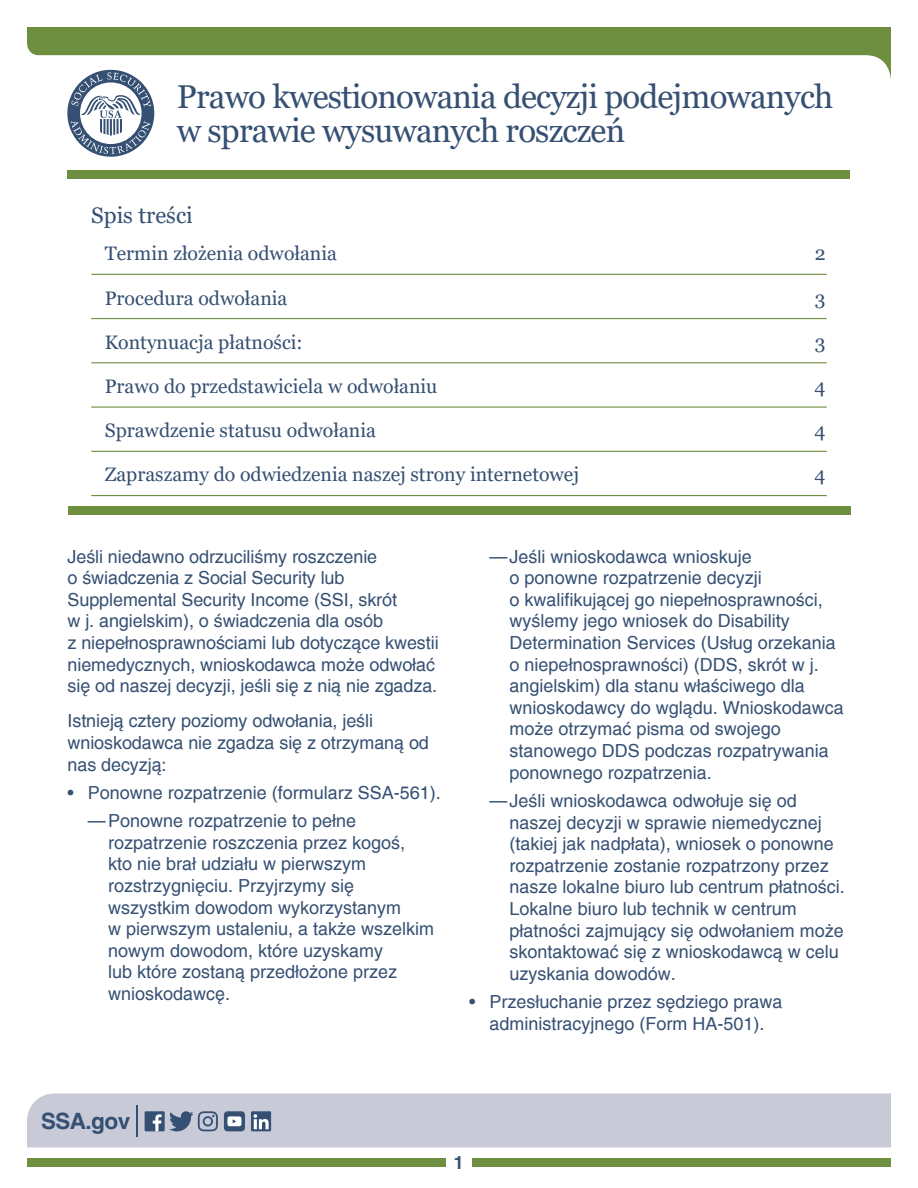
<style>
.page{position:relative;width:918px;height:1188px;background:#fff}
.page>*{position:absolute;margin:0;border:0;box-sizing:border-box;transform-origin:0 0}
.t1{font:33px/34.5px "Georgia";letter-spacing:-.025em;color:#355073}
.t2{font:22.5px "Georgia";color:#355073}
.t3{font:700 22.5px "Helvetica";letter-spacing:-.025em;color:#355073}
.t4{font:19.5px "Georgia";color:#355073}
.t5{font:18px/21.6px "Helvetica";color:#355073}
.t6{font:700 18px "Helvetica";color:#355073}
</style>
<div class="page">
<div style="left:472px;top:1159px;width:419px;height:8px;background:#6f8f40"></div>
<div style="left:27px;top:1159px;width:419px;height:8px;background:#6f8f40"></div>
<div style="left:27px;top:1094px;width:864px;height:54px;background:#c8cad7"></div>
<hr style="left:136px;top:1105px;width:2px;height:32px;background:#355073">
<div style="left:68px;top:171px;width:782px;height:8px;background:#6f8f40"></div>
<svg style="left:27px;top:27px;width:864px;height:53px;fill:#6f8f40"></svg>
<div style="left:68px;top:506px;width:783px;height:8px;background:#6f8f40"></div>
<div style="left:145px;top:1111px;width:20px;height:20px;background:#355073"></div>
<svg style="left:153px;top:1114px;width:9px;height:17px"></svg>
<svg style="left:169px;top:1111px;width:49px;height:20px"></svg>
<svg style="left:224px;top:1111px;width:21px;height:20px"></svg>
<svg style="left:251px;top:1111px;width:20px;height:20px"></svg>
<svg style="left:254px;top:1114px;width:15px;height:15px"></svg>
<svg style="left:67px;top:70px;width:87px;height:87px"></svg>
<svg style="left:71px;top:72px;width:80px;height:82px"></svg>
<hr style="left:91px;top:274px;width:736px;height:1px;background:#6f8f40">
<hr style="left:91px;top:318px;width:736px;height:1px;background:#6f8f40">
<hr style="left:91px;top:362px;width:736px;height:1px;background:#6f8f40">
<hr style="left:91px;top:407px;width:736px;height:1px;background:#6f8f40">
<hr style="left:91px;top:451px;width:736px;height:1px;background:#6f8f40">
<hr style="left:91px;top:495px;width:736px;height:1px;background:#6f8f40">
<h1 class="t1" style="left:177px;top:80px;width:658px">Prawo kwestionowania decyzji podejmowanych w sprawie wysuwanych roszczeń</h1>
<h1 class="t2" style="left:91px;top:201px;width:103px">Spis treści</h1>
<p class="t4" style="left:105px;top:242px;width:234px">Termin złożenia odwołania</p>
<p class="t4" style="left:815px;top:242px;width:12px">2</p>
<p class="t4" style="left:105px;top:286px;width:184px">Procedura odwołania</p>
<p class="t4" style="left:815px;top:286px;width:12px">3</p>
<p class="t4" style="left:105px;top:330px;width:199px">Kontynuacja płatności:</p>
<p class="t4" style="left:815px;top:330px;width:12px">3</p>
<p class="t4" style="left:105px;top:374px;width:334px">Prawo do przedstawiciela w odwołaniu</p>
<p class="t4" style="left:815px;top:374px;width:13px">4</p>
<p class="t4" style="left:105px;top:419px;width:273px">Sprawdzenie statusu odwołania</p>
<p class="t4" style="left:815px;top:419px;width:13px">4</p>
<p class="t4" style="left:105px;top:463px;width:476px">Zapraszamy do odwiedzenia naszej strony internetowej</p>
<p class="t4" style="left:815px;top:463px;width:13px">4</p>
<p class="t5" style="left:68px;top:546px;width:373px">Jeśli niedawno odrzuciliśmy roszczenie<br>o świadczenia z Social Security lub Supplemental Security Income (SSI, skrót<br>w j. angielskim), o świadczenia dla osób<br>z niepełnosprawnościami lub dotyczące kwestii niemedycznych, wnioskodawca może odwołać się od naszej decyzji, jeśli się z nią nie zgadza.</p>
<p class="t5" style="left:68px;top:711px;width:363px">Istnieją cztery poziomy odwołania, jeśli wnioskodawca nie zgadza się z otrzymaną od nas decyzją:</p>
<p class="t5" style="left:68px;top:782px;width:375px">• Ponowne rozpatrzenie (formularz SSA-561).</p>
<p class="t5" style="left:108px;top:811px;width:328px;text-indent:-20px">—Ponowne rozpatrzenie to pełne rozpatrzenie roszczenia przez kogoś,<br>kto nie brał udziału w pierwszym rozstrzygnięciu. Przyjrzymy się wszystkim dowodom wykorzystanym<br>w pierwszym ustaleniu, a także wszelkim nowym dowodom, które uzyskamy<br>lub które zostaną przedłożone przez wnioskodawcę.</p>
<p class="t5" style="left:510px;top:546px;width:336px;text-indent:-20px">—Jeśli wnioskodawca wnioskuje<br>o ponowne rozpatrzenie decyzji<br>o kwalifikującej go niepełnosprawności, wyślemy jego wniosek do Disability Determination Services (Usług orzekania o niepełnosprawności) (DDS, skrót w j. angielskim) dla stanu właściwego dla wnioskodawcy do wglądu. Wnioskodawca może otrzymać pisma od swojego stanowego DDS podczas rozpatrywania ponownego rozpatrzenia.</p>
<p class="t5" style="left:510px;top:791px;width:337px;text-indent:-20px">—Jeśli wnioskodawca odwołuje się od naszej decyzji w sprawie niemedycznej (takiej jak nadpłata), wniosek o ponowne rozpatrzenie zostanie rozpatrzony przez nasze lokalne biuro lub centrum płatności.<br>Lokalne biuro lub technik w centrum płatności zajmujący się odwołaniem może skontaktować się z wnioskodawcą w celu uzyskania dowodów.</p>
<p class="t5" style="left:469px;top:992px;width:315px;text-align:center">• Przesłuchanie przez sędziego prawa administracyjnego (Form HA-501).</p>
<p class="t3" style="left:41px;top:1108px;width:91px">SSA.gov</p>
<p class="t6" style="left:454px;top:1152px;width:12px">1</p>
</div>
